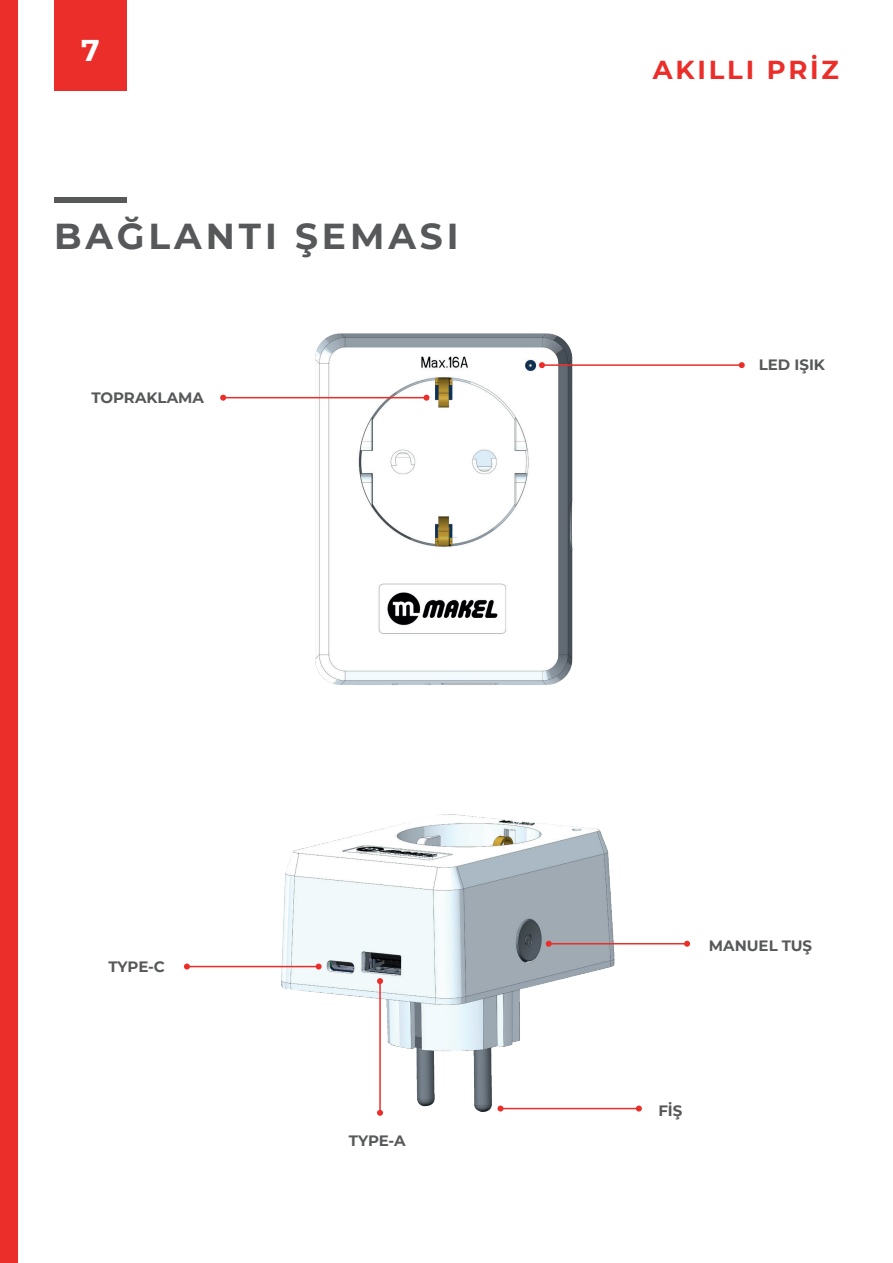
<style>
.page{position:relative;width:893px;height:1263px;background:#fff}
.page>*{position:absolute;margin:0;border:0;box-sizing:border-box;transform-origin:0 0}
.t1{font:700 36px "Montserrat";letter-spacing:.11em;color:#57585a}
.t2{font:700 30px "Montserrat";color:#fff}
.t3{font:700 25.95px "Montserrat";letter-spacing:.11em;color:#eb2e2a}
.t4{font:700 15px "Montserrat";color:#57585a}
</style>
<div class="page">
<div style="left:54px;top:198px;width:73px;height:5px;background:#57585a"></div>
<div style="left:54px;top:0;width:73px;height:90px;background:#eb2e2a"></div>
<div style="left:0;top:0;width:18px;height:1263px;background:#eb2e2a"></div>
<img style="left:222px;top:333px;width:351px;height:310px">
<img style="left:183px;top:643px;width:508px;height:469px">
<hr style="left:542px;top:364px;width:200px;height:2px;background:#eb2e2a">
<svg style="left:539px;top:362px;width:6px;height:6px"></svg>
<svg style="left:739px;top:362px;width:6px;height:6px"></svg>
<hr style="left:223px;top:397px;width:203px;height:1px;background:#eb2e2a">
<svg style="left:220px;top:395px;width:6px;height:6px"></svg>
<svg style="left:423px;top:395px;width:6px;height:6px"></svg>
<hr style="left:187px;top:966px;width:132px;height:1px;background:#eb2e2a">
<svg style="left:184px;top:963px;width:6px;height:6px"></svg>
<svg style="left:316px;top:963px;width:6px;height:6px"></svg>
<hr style="left:379px;top:981px;width:2px;height:132px;background:#eb2e2a">
<svg style="left:377px;top:1110px;width:6px;height:6px"></svg>
<svg style="left:377px;top:978px;width:6px;height:6px"></svg>
<hr style="left:500px;top:1108px;width:139px;height:1px;background:#eb2e2a">
<svg style="left:636px;top:1105px;width:6px;height:6px"></svg>
<svg style="left:497px;top:1105px;width:6px;height:6px"></svg>
<hr style="left:549px;top:943px;width:138px;height:1px;background:#eb2e2a">
<svg style="left:684px;top:941px;width:6px;height:6px"></svg>
<svg style="left:546px;top:941px;width:6px;height:6px"></svg>
<h2 class="t2" style="left:81px;top:28px;width:20px">7</h2>
<h1 class="t1" style="left:54px;top:210px;width:406px">BAĞLANTI ŞEMASI</h1>
<p class="t4" style="left:91px;top:387px;width:114px">TOPRAKLAMA</p>
<h3 class="t3" style="left:653px;top:51px;width:188px">AKILLI PRİZ</h3>
<p class="t4" style="left:759px;top:354px;width:68px">LED IŞIK</p>
<p class="t4" style="left:108px;top:955px;width:58px">TYPE-C</p>
<p class="t4" style="left:349px;top:1130px;width:58px">TYPE-A</p>
<p class="t4" style="left:709px;top:935px;width:105px">MANUEL TUŞ</p>
<p class="t4" style="left:658px;top:1100px;width:26px">FİŞ</p>
</div>
